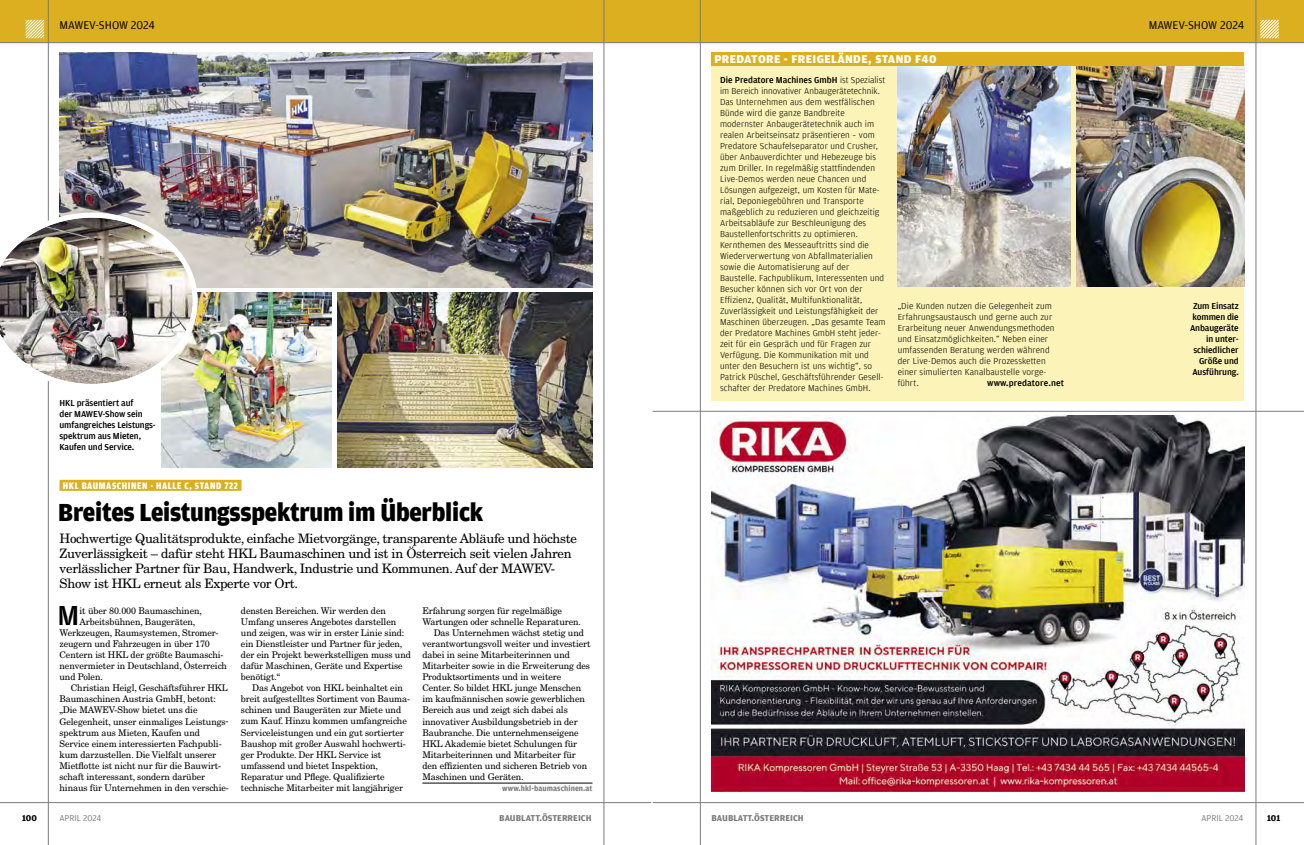
<style>
.page{position:relative;width:1304px;height:845px;background:#fff}
.page>*{position:absolute;margin:0;border:0;box-sizing:border-box;transform-origin:0 0}
.t1{font:500 29px "Amplitude";color:#000}
.t2{font:900 26px "Amplitude";letter-spacing:-.01em;color:#000;scale:.95 1}
.t3{font:13px/15px "New Century Schlbk LT Std";letter-spacing:-.025em;color:#000}
.t4{font:900 12px "Amplitude";letter-spacing:.03em;color:#fff}
.t5{font:12px "Amplitude";color:#000}
.t6{font:900 10px "Amplitude Cond";letter-spacing:.06em;color:#fff}
.t7{font:9.2px/11.1px "New Century Schlbk LT Std";letter-spacing:-.01em;color:#000}
.t8{font:300 9.2px/11px "Amplitude";letter-spacing:.01em;color:#000}
.t9{font:500 9.2px/11px "Amplitude";letter-spacing:-.01em;color:#000}
.t10{font:500 9.2px "Amplitude";letter-spacing:.01em;color:#000}
.t11{font:700 9px "Amplitude";color:#7c7c7c}
.t12{font:9px "Amplitude";color:#7c7c7c}
.t13{font:700 9px "Amplitude";color:#000}
.t14{font:700 8px "Amplitude";letter-spacing:.01em;color:#7c7c7c;scale:.95 1}
.s1{font-weight:500}
</style>
<div class="page">
<div style="left:0;top:0;width:652px;height:43px;background:#dbaf1f"></div>
<div style="left:652px;top:0;width:652px;height:43px;background:#dbaf1f"></div>
<hr style="left:0;top:42px;width:652px;height:1px;background:#7c7c7c">
<hr style="left:652px;top:42px;width:652px;height:1px;background:#7c7c7c">
<hr style="left:604px;top:0;width:1px;height:845px;background:#7c7c7c">
<hr style="left:48px;top:0;width:1px;height:845px;background:#7c7c7c">
<hr style="left:0;top:802px;width:651px;height:1px;background:#7c7c7c">
<hr style="left:700px;top:0;width:1px;height:845px;background:#7c7c7c">
<hr style="left:1256px;top:0;width:1px;height:845px;background:#7c7c7c">
<hr style="left:653px;top:411px;width:651px;height:1px;background:#7c7c7c">
<hr style="left:653px;top:802px;width:651px;height:1px;background:#7c7c7c">
<svg style="left:26px;top:20px;width:18px;height:18px"></svg>
<svg style="left:1260px;top:20px;width:19px;height:18px"></svg>
<div style="left:60px;top:480px;width:182px;height:11px;background:#dbaf1f"></div>
<hr style="left:422px;top:783px;width:170px;height:1px;background:#000">
<img style="left:60px;top:52px;width:532px;height:235px">
<img style="left:337px;top:293px;width:255px;height:175px">
<img style="left:162px;top:293px;width:170px;height:175px">
<img style="left:0;top:213px;width:198px;height:176px">
<img style="left:712px;top:416px;width:532px;height:375px">
<div style="left:711px;top:52px;width:533px;height:348px;background:#fcf3b8"></div>
<img style="left:898px;top:66px;width:172px;height:221px">
<img style="left:1076px;top:66px;width:168px;height:221px">
<div style="left:711px;top:52px;width:533px;height:14px;background:#dbaf1f"></div>
<h3 class="t5" style="left:60px;top:18px;width:97px">MAWEV-SHOW 2024</h3>
<h3 class="t5" style="left:1149px;top:18px;width:97px">MAWEV-SHOW 2024</h3>
<p class="t9" style="left:60px;top:397px;width:98px">HKL präsentiert auf<br>der MAWEV-Show sein umfangreiches Leistungs&shy;spektrum aus Mieten,<br>Kaufen und Service.</p>
<p class="t6" style="left:63px;top:480px;width:176px">HKL BAUMASCHINEN - HALLE C, STAND 722</p>
<h2 class="t2" style="left:58px;top:498px;width:449px">Breites Leistungsspektrum im Überblick</h2>
<p class="t3" style="left:60px;top:530px;width:519px">Hochwertige Qualitätsprodukte, einfache Mietvorgänge, transparente Abläufe und höchste Zuverlässigkeit – dafür steht HKL Baumaschinen und ist in Österreich seit vielen Jahren verlässlicher Partner für Bau, Handwerk, Industrie und Kommunen. Auf der MAWEV-Show ist HKL erneut als Experte vor Ort.</p>
<p class="t7" style="left:80px;top:605px;width:124px">it über 80.000 Baumaschinen,</p>
<p class="t7" style="left:80px;top:616px;width:117px">Arbeitsbühnen, Baugeräten,</p>
<p class="t7" style="left:60px;top:627px;width:160px">Werkzeugen, Raumsystemen, Stromer-</p>
<p class="t7" style="left:60px;top:638px;width:152px">zeugern und Fahrzeugen in über 170</p>
<p class="t7" style="left:60px;top:649px;width:166px">Centern ist HKL der größte Baumaschi-</p>
<p class="t7" style="left:60px;top:660px;width:169px">nenvermieter in Deutschland, Österreich</p>
<p class="t7" style="left:60px;top:671px;width:45px">und Polen.</p>
<p class="t7" style="left:71px;top:682px;width:158px">Christian Heigl, Geschäftsführer HKL</p>
<p class="t7" style="left:60px;top:693px;width:158px">Baumaschinen Austria GmbH, betont:</p>
<p class="t7" style="left:60px;top:704px;width:140px">„Die MAWEV-Show bietet uns die</p>
<p class="t7" style="left:60px;top:715px;width:171px">Gelegenheit, unser einmaliges Leistungs-</p>
<p class="t7" style="left:60px;top:726px;width:142px">spektrum aus Mieten, Kaufen und</p>
<p class="t7" style="left:60px;top:738px;width:164px">Service einem interessierten Fachpubli-</p>
<p class="t7" style="left:60px;top:749px;width:158px">kum darzustellen. Die Vielfalt unserer</p>
<p class="t7" style="left:60px;top:760px;width:163px">Mietflotte ist nicht nur für die Bauwirt-</p>
<p class="t7" style="left:60px;top:771px;width:147px">schaft interessant, sondern darüber</p>
<p class="t7" style="left:60px;top:782px;width:171px">hinaus für Unternehmen in den verschie-</p>
<h1 class="t1" style="left:57px;top:599px;width:23px">M</h1>
<p class="t7" style="left:422px;top:605px;width:141px">Erfahrung sorgen für regelmäßige</p>
<p class="t7" style="left:422px;top:616px;width:160px">Wartungen oder schnelle Reparaturen.</p>
<p class="t7" style="left:434px;top:627px;width:152px">Das Unternehmen wächst stetig und</p>
<p class="t7" style="left:422px;top:638px;width:170px">verantwortungsvoll weiter und investiert</p>
<p class="t7" style="left:422px;top:649px;width:149px">dabei in seine Mitarbeiterinnen und</p>
<p class="t7" style="left:422px;top:660px;width:169px">Mitarbeiter sowie in die Erweiterung des</p>
<p class="t7" style="left:422px;top:671px;width:140px">Produktsortiments und in weitere</p>
<p class="t7" style="left:422px;top:682px;width:160px">Center. So bildet HKL junge Menschen</p>
<p class="t7" style="left:422px;top:693px;width:164px">im kaufmännischen sowie gewerblichen</p>
<p class="t7" style="left:422px;top:704px;width:147px">Bereich aus und zeigt sich dabei als</p>
<p class="t7" style="left:422px;top:715px;width:157px">innovativer Ausbildungsbetrieb in der</p>
<p class="t7" style="left:422px;top:727px;width:158px">Baubranche. Die unternehmenseigene</p>
<p class="t7" style="left:422px;top:738px;width:156px">HKL Akademie bietet Schulungen für</p>
<p class="t7" style="left:422px;top:749px;width:155px">Mitarbeiterinnen und Mitarbeiter für</p>
<p class="t7" style="left:422px;top:760px;width:166px">den effizienten und sicheren Betrieb von</p>
<p class="t7" style="left:422px;top:771px;width:103px">Maschinen und Geräten.</p>
<p class="t14" style="left:502px;top:783px;width:97px">www.hkl-baumaschinen.at</p>
<p class="t7" style="left:241px;top:605px;width:172px">densten Bereichen. Wir werden den Umfang unseres Angebotes darstellen und zeigen, was wir in erster Linie sind: ein Dienstleister und Partner für jeden, der ein Projekt bewerkstelligen muss und dafür Maschinen, Geräte und Expertise benötigt.“</p>
<p class="t7" style="left:241px;top:682px;width:171px;text-indent:11px">Das Angebot von HKL beinhaltet ein breit aufgestelltes Sortiment von Bauma&shy;schinen und Baugeräten zur Miete und zum Kauf. Hinzu kommen umfangreiche Serviceleistungen und ein gut sortierter Baushop mit großer Auswahl hochwerti&shy;ger Produkte. Der HKL Service ist umfassend und bietet Inspektion, Reparatur und Pflege. Qualifizierte technische Mitarbeiter mit langjähriger</p>
<h3 class="t4" style="left:714px;top:53px;width:224px">PREDATORE - FREIGELÄNDE, STAND F40</h3>
<p class="t8" style="left:720px;top:74px;width:167px"><span class="s1">Die Predatore Machines GmbH</span> ist Spezialist im Bereich innovativer Anbaugerätetechnik.<br>Das Unternehmen aus dem westfälischen Bünde wird die ganze Bandbreite modernster Anbaugerätetechnik auch im realen Arbeitseinsatz präsentieren – vom Predatore Schaufelseparator und Crusher, über Anbauverdichter und Hebezeuge bis zum Driller. In regelmäßig stattfindenden Live-Demos werden neue Chancen und Lösungen aufgezeigt, um Kosten für Mate&shy;rial, Deponiegebühren und Transporte maßgeblich zu reduzieren und gleichzeitig Arbeitsabläufe zur Beschleunigung des Baustellenfortschritts zu optimieren.<br>Kernthemen des Messeauftritts sind die Wiederverwertung von Abfallmaterialien sowie die Automatisierung auf der Baustelle. Fachpublikum, Interessenten und Besucher können sich vor Ort von der Effizienz, Qualität, Multifunktionalität, Zuverlässigkeit und Leistungsfähigkeit der Maschinen überzeugen. „Das gesamte Team der Predatore Machines GmbH steht jeder&shy;zeit für ein Gespräch und für Fragen zur Verfügung. Die Kommunikation mit und unter den Besuchern ist uns wichtig“, so Patrick Püschel, Geschäftsführender Gesell&shy;schafter der Predatore Machines GmbH.</p>
<p class="t8" style="left:898px;top:300px;width:158px">„Die Kunden nutzen die Gelegenheit zum Erfahrungsaustausch und gerne auch zur Erarbeitung neuer Anwendungsmethoden und Einsatzmöglichkeiten.“ Neben einer umfassenden Beratung werden während der Live-Demos auch die Prozessketten einer simulierten Kanalbaustelle vorge&shy;führt.</p>
<p class="t10" style="left:987px;top:377px;width:78px">www.predatore.net</p>
<p class="t9" style="left:1190px;top:300px;width:50px;text-align:right">Zum Einsatz kommen die<br>Anbaugeräte in unter&shy;schiedlicher<br>Größe und<br>Ausführung.</p>
<p class="t13" style="left:22px;top:813px;width:16px">100</p>
<p class="t12" style="left:60px;top:813px;width:43px">APRIL 2024</p>
<p class="t11" style="left:499px;top:813px;width:94px">BAUBLATT.ÖSTERREICH</p>
<p class="t11" style="left:711px;top:813px;width:94px">BAUBLATT.ÖSTERREICH</p>
<p class="t12" style="left:1202px;top:813px;width:43px">APRIL 2024</p>
<p class="t13" style="left:1267px;top:813px;width:15px">101</p>
</div>
